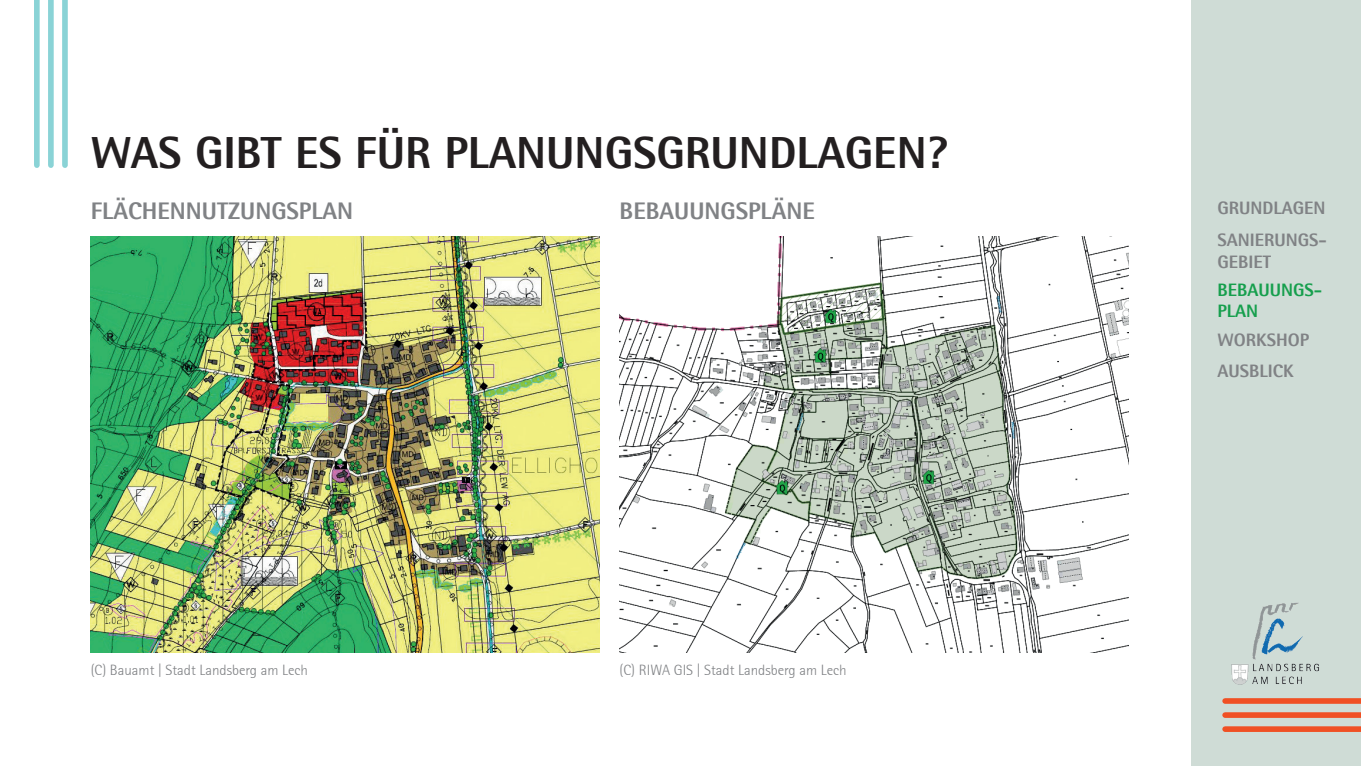
<style>
.page{position:relative;width:1361px;height:766px;background:#fff}
.page>*{position:absolute;margin:0;border:0;box-sizing:border-box;transform-origin:0 0}
.t1{font:800 45px "Agfa Rotis Semisans";color:#231f20}
.t2{font:800 24px "Agfa Rotis Semisans";color:#808285}
.t3{font:800 18px/21.6px "Agfa Rotis Semisans";color:#808285}
.t4{font:800 18px/21.6px "Agfa Rotis Semisans";color:#169f4d}
.t5{font:300 15px "Rotis Semi Sans 45";color:#808285}
</style>
<div class="page">
<div style="left:1192px;top:0;width:169px;height:765px;background:#cfdcd6"></div>
<div style="left:62px;top:0;width:6px;height:165px;background:#8ad3d6"></div>
<div style="left:48px;top:0;width:6px;height:165px;background:#8ad3d6"></div>
<div style="left:34px;top:0;width:6px;height:165px;background:#8ad3d6"></div>
<div style="left:1225px;top:698px;width:136px;height:5px;background:#f05024"></div>
<div style="left:1225px;top:712px;width:136px;height:5px;background:#f05024"></div>
<div style="left:1225px;top:726px;width:136px;height:5px;background:#f05024"></div>
<img style="left:1231px;top:602px;width:88px;height:83px">
<img style="left:91px;top:236px;width:509px;height:416px">
<img style="left:619px;top:236px;width:509px;height:416px">
<h1 class="t1" style="left:91px;top:124px;width:858px">WAS GIBT ES FÜR PLANUNGSGRUNDLAGEN?</h1>
<h2 class="t2" style="left:91px;top:195px;width:264px">FLÄCHENNUTZUNGSPLAN</h2>
<h2 class="t2" style="left:619px;top:195px;width:197px">BEBAUUNGSPLÄNE</h2>
<p class="t5" style="left:91px;top:660px;width:219px">(C) Bauamt | Stadt Landsberg am Lech</p>
<p class="t5" style="left:619px;top:660px;width:229px">(C) RIWA GIS | Stadt Landsberg am Lech</p>
<p class="t3" style="left:1217px;top:197px;width:110px">GRUNDLAGEN</p>
<p class="t3" style="left:1217px;top:229px;width:111px">SANIERUNGS-<br>GEBIET</p>
<p class="t4" style="left:1217px;top:278px;width:106px">BEBAUUNGS-<br>PLAN</p>
<p class="t3" style="left:1217px;top:328px;width:93px">WORKSHOP</p>
<p class="t3" style="left:1217px;top:360px;width:78px">AUSBLICK</p>
</div>
